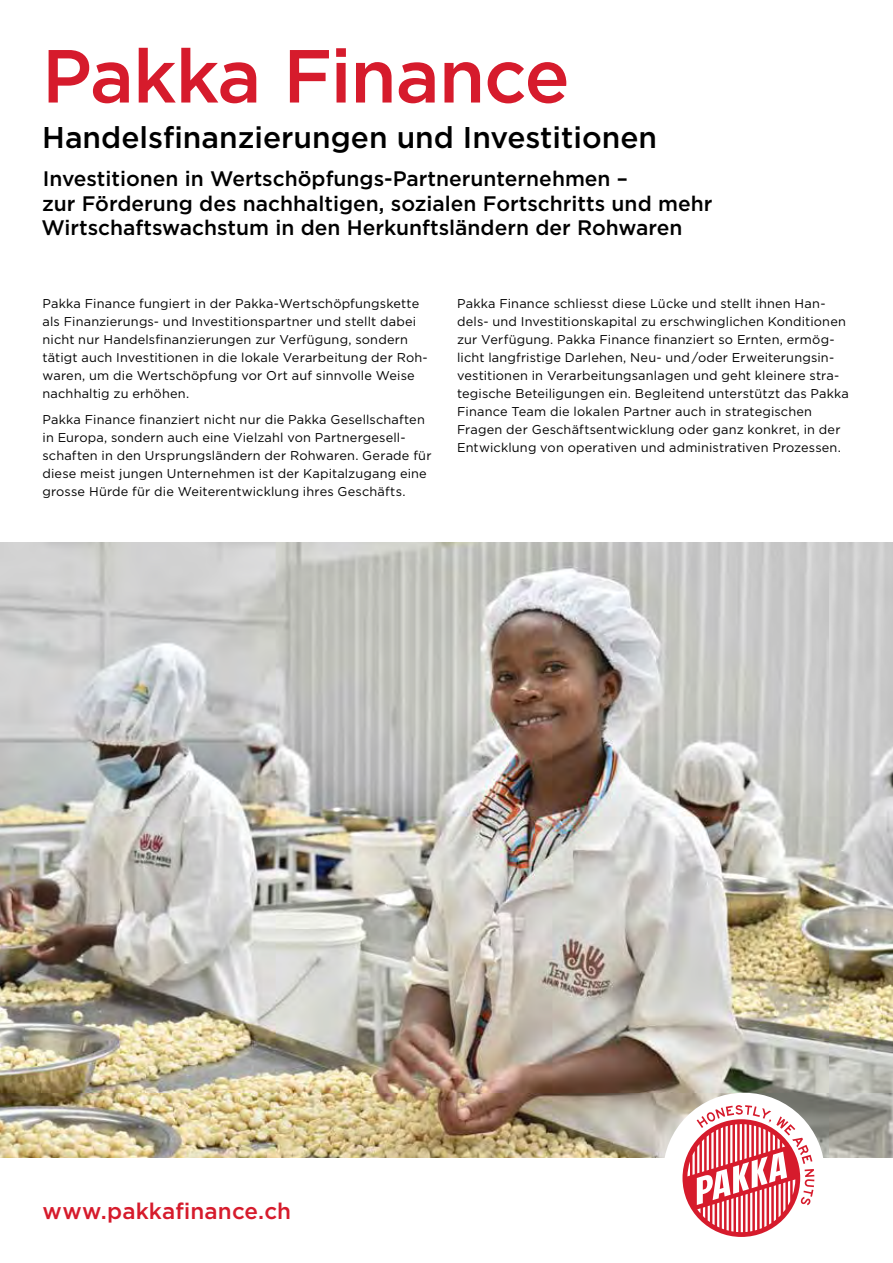
<style>
.page{position:relative;width:893px;height:1263px;background:#fff}
.page>*{position:absolute;margin:0;border:0;box-sizing:border-box;transform-origin:0 0}
.t1{font:500 75px "Gotham";letter-spacing:-.02em;color:#d61b2c}
.t2{font:500 30px "Gotham";color:#000}
.t3{font:500 22.5px "Gotham";letter-spacing:.005em;color:#d61b2c}
.t4{font:500 21px/24.8px "Gotham";color:#000}
.t5{font:12.75px/18px "Gotham";letter-spacing:.015em;color:#000}
</style>
<div class="page">
<img style="left:0;top:542px;width:893px;height:616px">
<div style="left:663px;top:1093px;width:162px;height:161px;background:#fff;border-radius:50%"></div>
<svg style="left:682px;top:1105px;width:132px;height:132px"></svg>
<h1 class="t1" style="left:42px;top:27px;width:529px">Pakka Finance</h1>
<h2 class="t2" style="left:42px;top:118px;width:616px">Handelsfinanzierungen und Investitionen</h2>
<h3 class="t4" style="left:41px;top:166px;width:672px">Investitionen in Wertschöpfungs-Partnerunternehmen –<br>zur Förderung des nachhaltigen, sozialen Fortschritts und mehr<br>Wirtschaftswachstum in den Herkunftsländern der Rohwaren</h3>
<p class="t5" style="left:43px;top:294px;width:387px">Pakka Finance fungiert in der Pakka-Wertschöpfungskette als Finanzierungs- und Investitionspartner und stellt dabei nicht nur Handelsfinanzierungen zur Verfügung, sondern tätigt auch Investitionen in die lokale Verarbeitung der Roh&shy;waren, um die Wertschöpfung vor Ort auf sinnvolle Weise nachhaltig zu erhöhen.</p>
<p class="t5" style="left:43px;top:411px;width:390px">Pakka Finance finanziert nicht nur die Pakka Gesellschaften in Europa, sondern auch eine Vielzahl von Partnergesell&shy;schaften in den Ursprungsländern der Rohwaren. Gerade für diese meist jungen Unternehmen ist der Kapitalzugang eine grosse Hürde für die Weiterentwicklung ihres Geschäfts.</p>
<p class="t5" style="left:457px;top:294px;width:393px">Pakka Finance schliesst diese Lücke und stellt ihnen Han&shy;dels- und Investitionskapital zu erschwinglichen Konditionen zur Verfügung. Pakka Finance finanziert so Ernten, ermög&shy;licht langfristige Darlehen, Neu- und /oder Erweiterungsin&shy;vestitionen in Verarbeitungsanlagen und geht kleinere stra&shy;tegische Beteiligungen ein. Begleitend unterstützt das Pakka Finance Team die lokalen Partner auch in strategischen Fragen der Geschäftsentwicklung oder ganz konkret, in der Entwicklung von operativen und administrativen Prozessen.</p>
<h3 class="t3" style="left:43px;top:1196px;width:250px">www.pakkafinance.ch</h3>
</div>
